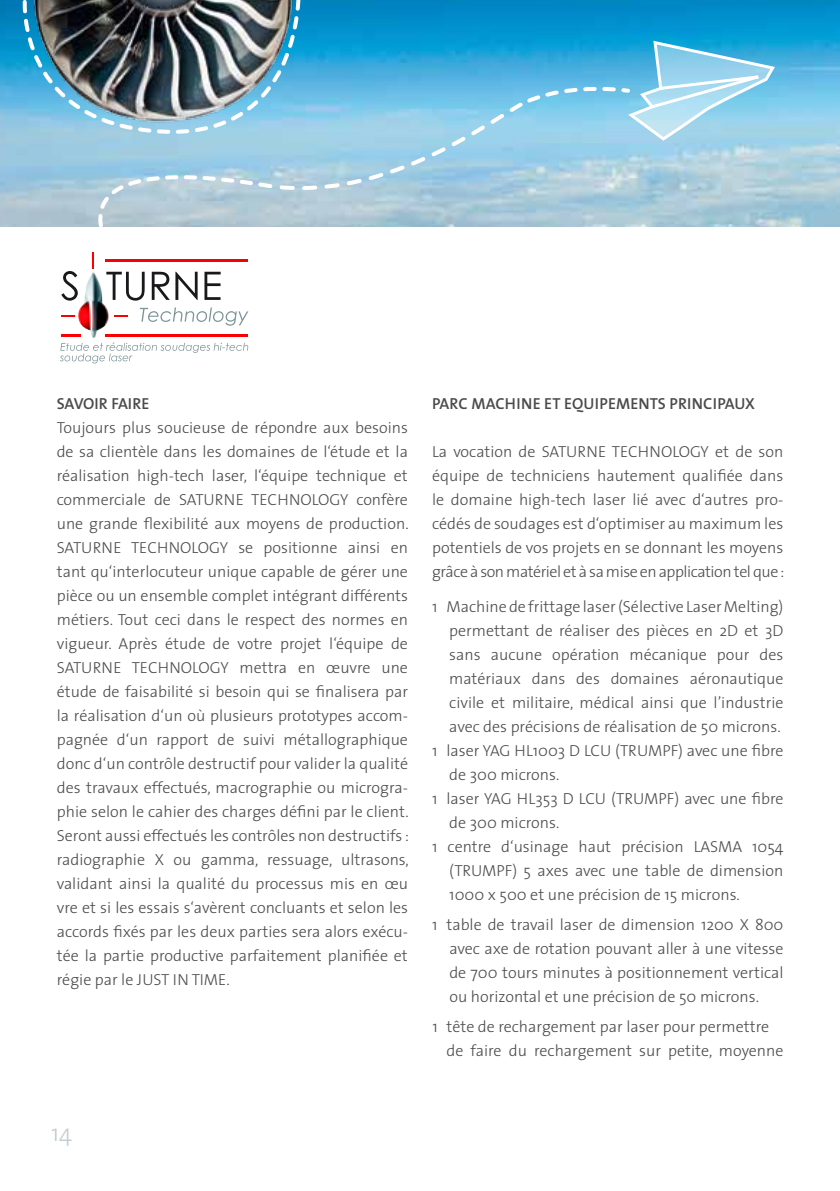
<style>
.page{position:relative;width:840px;height:1191px;background:#fff}
.page>*{position:absolute;margin:0;border:0;box-sizing:border-box;transform-origin:0 0}
.t1{font:300 24px "The Sans";color:#c3cbd0}
.t2{font:300 16px/24px "The Sans";color:#4b4b4d;text-align:justify}
.t3{font:600 16px "The Sans";letter-spacing:.005em;color:#4b4b4d}
</style>
<div class="page">
<img style="left:0;top:0;width:839px;height:227px">
<img style="left:77px;top:301px;width:32px;height:37px">
<svg style="left:140px;top:307px;width:108px;height:19px"></svg>
<svg style="left:60px;top:342px;width:188px;height:21px"></svg>
<hr style="left:105px;top:334px;width:142px;height:2px;background:#f90005">
<hr style="left:61px;top:334px;width:20px;height:2px;background:#f90005">
<svg style="left:114px;top:315px;width:14px;height:2px"></svg>
<svg style="left:61px;top:315px;width:13px;height:2px"></svg>
<svg style="left:624px;top:39px;width:170px;height:106px;background:#89cde9"></svg>
<svg style="left:21px;top:0;width:486px;height:301px"></svg>
<svg style="left:105px;top:86px;width:526px;height:173px"></svg>
<img style="left:33px;top:0;width:265px;height:159px">
<p class="t3" style="left:57px;top:390px;width:94px">SAVOIR FAIRE</p>
<p class="t2" style="left:57px;top:415px;width:352px">Toujours plus soucieuse de répondre aux besoins de sa clientèle dans les domaines de l‘étude et la réalisation high-tech laser, l‘équipe technique et commerciale de SATURNETEC</p>
<p class="t2" style="left:57px;top:487px;width:353px;text-indent:220px">HNO LOGY confère une grande flexibilité aux moyens de production.<br>SATURNETEC</p>
<p class="t2" style="left:57px;top:535px;width:352px;text-indent:100px">HNOLOGY se positionne ainsi en tant qu‘interlocuteur unique capable de gérer une pièce ou un ensemble complet intégrant différents métiers. Tout ceci dans le respect des normes en vigueur. Après étude de votre projet l‘équipe de SATURNETEC</p>
<p class="t2" style="left:57px;top:655px;width:353px;text-indent:101px">HNOLOGY mettra en œuvre une étude de faisabilité si besoin qui se finalisera par la réalisation d‘un où plusieurs prototypes accom&shy;pagnée d‘un rapport de suivi métallographique donc d‘un contrôle destructif pour valider la qualité des travaux effectués, macrographie ou microgra&shy;phie selon le cahier des charges défini par le client.<br>Seront aussi effectués les contrôles non destructifs : radiographie X ou gamma, ressuage, ultrasons, validant ainsi la qualité du processus mis en œu vre et si les essais s‘avèrent concluants et selon les accords fixés par les deux parties sera alors exécu&shy;tée la partie productive parfaitement planifiée et régie par le JUSTINTI</p>
<p class="t2" style="left:204px;top:967px;width:27px">ME.</p>
<p class="t3" style="left:432px;top:390px;width:324px">PARC MACHINE ET EQUIPEMENTS PRINCIPAUX</p>
<p class="t2" style="left:432px;top:439px;width:136px">La vocation de SATURNETEC</p>
<p class="t2" style="left:432px;top:439px;width:353px;text-indent:206px">HNOLOGY et de son équipe de techniciens hautement qualifiée dans le domaine high-tech laser lié avec d‘autres pro&shy;cédés de soudages est d‘optimiser au maximum les potentiels de vos projets en se donnant les moyens grâceàsonmatérielet àsamiseenapplication telque:</p>
<p class="t2" style="left:432px;top:594px;width:352px">1 Machinede frittage laser(Sélective LaserMelting)</p>
<p class="t2" style="left:449px;top:618px;width:335px">permettant de réaliser des pièces en 2D et 3D</p>
<p class="t2" style="left:449px;top:642px;width:335px">sans aucune opération mécanique pour des</p>
<p class="t2" style="left:449px;top:666px;width:335px">matériaux dans des domaines aéronautique</p>
<p class="t2" style="left:449px;top:690px;width:335px">civile et militaire, médical ainsi que l’industrie</p>
<p class="t2" style="left:449px;top:714px;width:333px">avec des précisions de réalisation de 50 microns.</p>
<p class="t2" style="left:432px;top:738px;width:352px">1 laser YAG HL1003 D LCU (TRUMPF) avec une fibre</p>
<p class="t2" style="left:449px;top:762px;width:112px">de 300 microns.</p>
<p class="t2" style="left:432px;top:786px;width:352px">1 laser YAG HL353 D LCU (TRUMPF) avec une fibre</p>
<p class="t2" style="left:449px;top:810px;width:112px">de 300 microns.</p>
<p class="t2" style="left:432px;top:834px;width:352px">1 centre d‘usinage haut précision LASMA 1054</p>
<p class="t2" style="left:449px;top:858px;width:335px">(TRUMPF) 5 axes avec une table de dimension</p>
<p class="t2" style="left:449px;top:882px;width:292px">1000 x 500 et une précision de 15 microns.</p>
<p class="t2" style="left:449px;top:912px;width:335px;text-indent:-17px">1 table de travail laser de dimension 1200 X 800 avec axe de rotation pouvant aller à une vitesse de 700 tours minutes à positionnement vertical ou horizontal et une précision de 50 microns.</p>
<p class="t2" style="left:446px;top:1013px;width:338px;text-indent:-14px">1 tête de rechargement par laser pour permettre de faire du rechargement sur petite, moyenne</p>
<h1 class="t1" style="left:51px;top:1113px;width:22px">14</h1>
</div>
